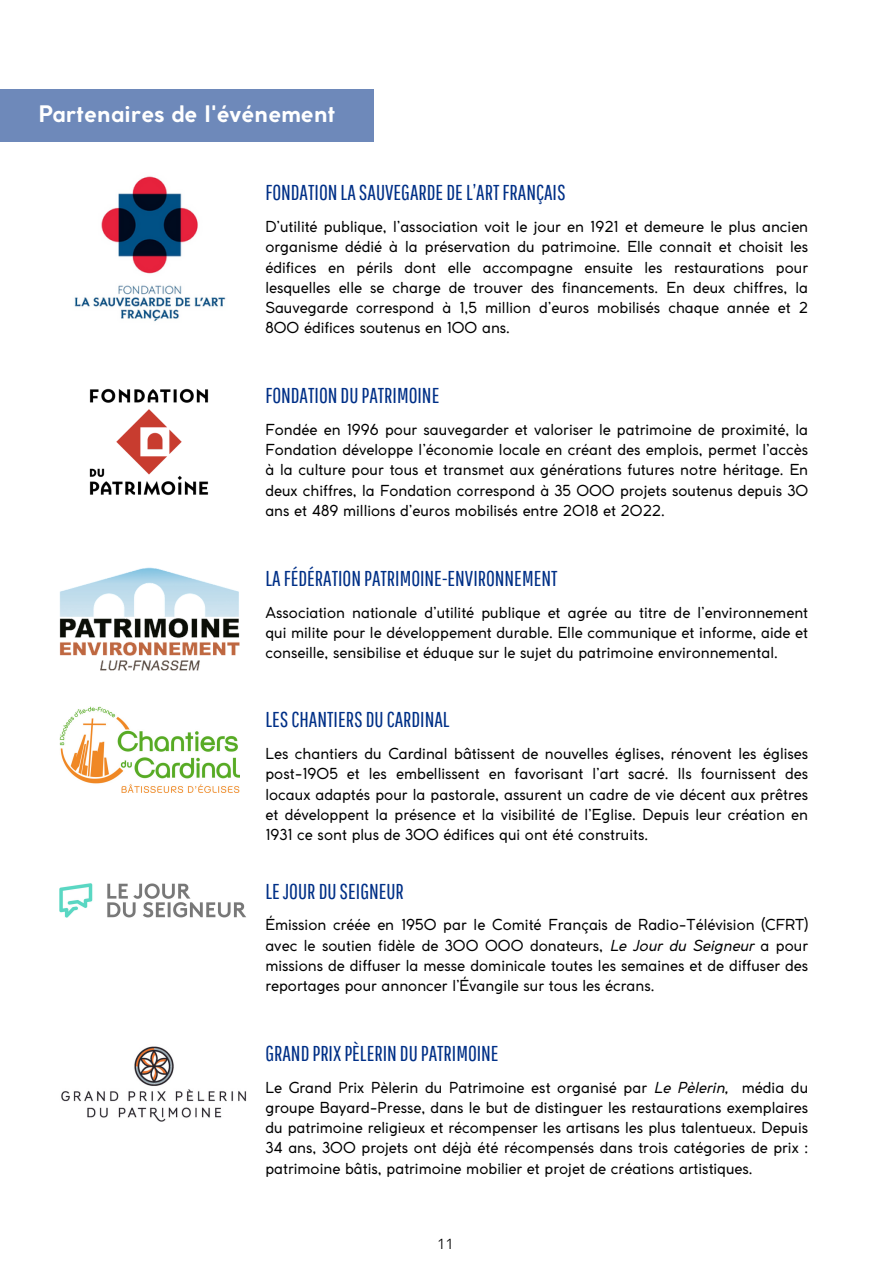
<style>
.page{position:relative;width:894px;height:1264px;background:#fff}
.page>*{position:absolute;margin:0;border:0;box-sizing:border-box;transform-origin:0 0}
.t1{font:700 22.5px "Coco Gothic";color:#fff}
.t2{font:21.6px "Pathway Gothic One";color:#003087}
.t3{font:15px/20.2px "Coco Gothic";color:#000;text-align:justify}
.t4{font:300 15px "Cerebri Sans";color:#000}
.s1{font-style:italic}
</style>
<div class="page">
<div style="left:0;top:89px;width:373px;height:53px;background:#6e89ba"></div>
<img style="left:74px;top:176px;width:152px;height:146px">
<img style="left:89px;top:388px;width:120px;height:108px">
<img style="left:59px;top:567px;width:180px;height:104px">
<img style="left:59px;top:706px;width:180px;height:86px">
<img style="left:59px;top:883px;width:187px;height:35px">
<img style="left:61px;top:1046px;width:185px;height:75px">
<h2 class="t1" style="left:38px;top:105px;width:298px">Partenaires de l'événement</h2>
<p class="t2" style="left:265px;top:180px;width:301px">FONDATION LASAUVEGARDE DEL’ARTFRANÇAIS</p>
<p class="t3" style="left:265px;top:218px;width:544px">D’utilité publique, l’association voit le jour en 1921 et demeure le plus ancien organisme dédié à la préservation du patrimoine. Elle connait et choisit les édifices en périls dont elle accompagne ensuite les restaurations pour lesquelles elle se charge de trouver des financements. En deux chiffres, la Sauvegarde correspond à 1,5 million d’euros mobilisés chaque année et 2<br>800 édifices soutenus en 100 ans.</p>
<p class="t2" style="left:265px;top:382px;width:175px">FONDATION DU PATRIMOINE</p>
<p class="t3" style="left:265px;top:420px;width:544px">Fondée en 1996 pour sauvegarder et valoriser le patrimoine de proximité, la Fondation développe l’économie locale en créant des emplois, permet l’accès à la culture pour tous et transmet aux générations futures notre héritage. En deux chiffres, la Fondation correspond à 35 000 projets soutenus depuis 30 ans et 489 millions d’euros mobilisés entre 2018 et 2022.</p>
<p class="t2" style="left:265px;top:565px;width:293px">LAFÉDÉRATION PATRIMOINE-ENVIRONNEMENT</p>
<p class="t3" style="left:265px;top:603px;width:544px">Association nationale d’utilité publique et agrée au titre de l’environnement qui milite pour le développement durable. Elle communique et informe, aide et conseille, sensibilise et éduque sur le sujet du patrimoine environnemental.</p>
<p class="t2" style="left:265px;top:706px;width:186px">LESCHANTIERS DU CARDINAL</p>
<p class="t3" style="left:265px;top:744px;width:544px">Les chantiers du Cardinal bâtissent de nouvelles églises, rénovent les églises post-1905 et les embellissent en favorisant l’art sacré. Ils fournissent des locaux adaptés pour la pastorale, assurent un cadre de vie décent aux prêtres et développent la présence et la visibilité de l’Eglise. Depuis leur création en 1931 ce sont plus de 300 édifices qui ont été construits.</p>
<p class="t2" style="left:265px;top:878px;width:140px">LEJOUR DU SEIGNEUR</p>
<p class="t3" style="left:265px;top:916px;width:544px">Émission créée en 1950 par le Comité Français de Radio-Télévision (CFRT) avec le soutien fidèle de 300 000 donateurs, <span class="s1">Le Jour du Seigneur</span> a pour missions de diffuser la messe dominicale toutes les semaines et de diffuser des reportages pour annoncer l’Évangile sur tous les écrans.</p>
<p class="t2" style="left:265px;top:1040px;width:235px">GRAND PRIXPÈLERIN DU PATRIMOINE</p>
<p class="t3" style="left:265px;top:1078px;width:544px">Le Grand Prix Pèlerin du Patrimoine est organisé par <span class="s1">Le Pèlerin,</span> média du groupe Bayard-Presse, dans le but de distinguer les restaurations exemplaires du patrimoine religieux et récompenser les artisans les plus talentueux. Depuis 34 ans, 300 projets ont déjà été récompensés dans trois catégories de prix : patrimoine bâtis, patrimoine mobilier et projet de créations artistiques.</p>
<p class="t4" style="left:437px;top:1234px;width:18px">11</p>
</div>
